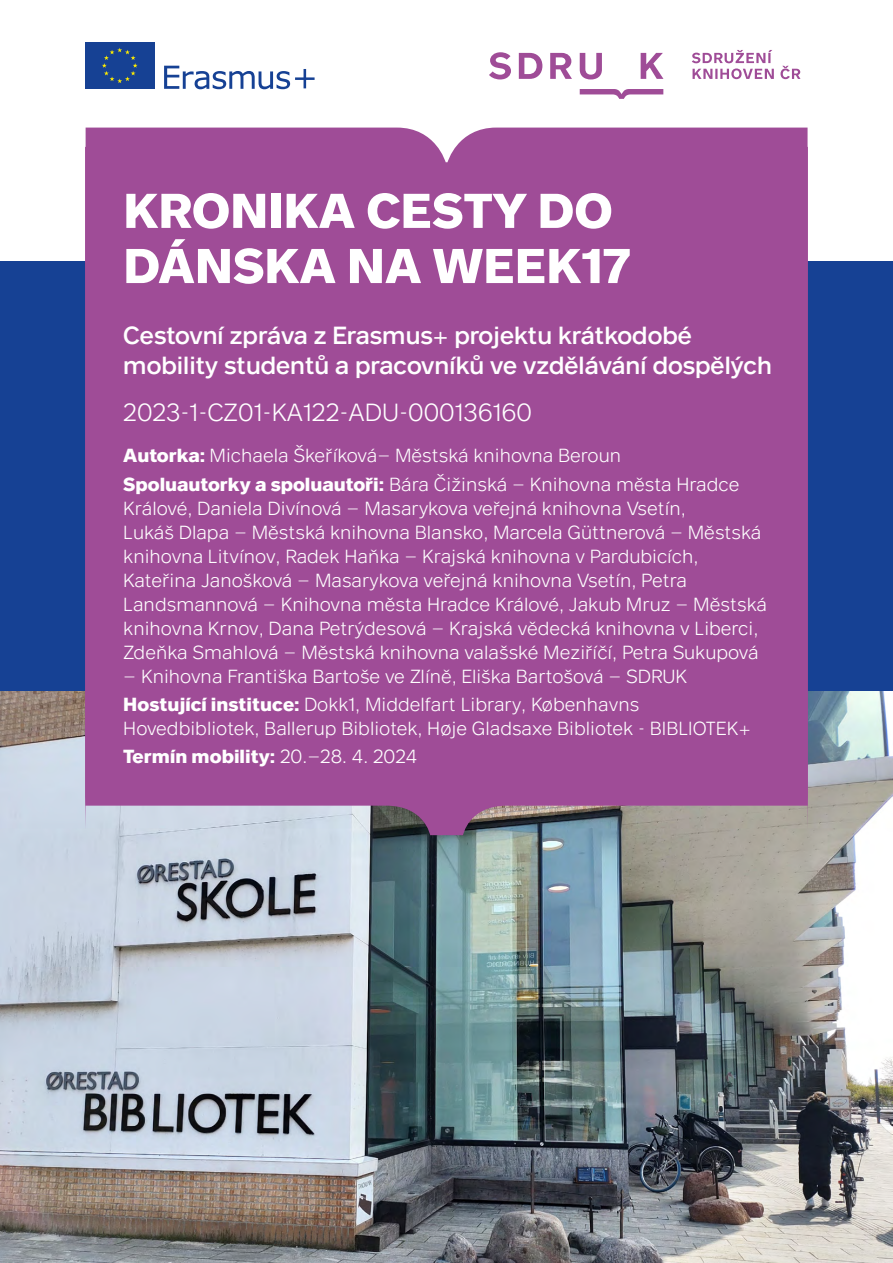
<style>
.page{position:relative;width:893px;height:1263px;background:#fff}
.page>*{position:absolute;margin:0;border:0;box-sizing:border-box;transform-origin:0 0}
.text{font:700 50.1px/55.2px "Aktion";color:#fff}
.text-2{font:500 25.5px/30px "Aktion";color:#fff}
.text-3{font:300 25.5px "Aktion";color:#fff}
.text-4{font:300 19.5px/24px "Aktion";color:#fff}
.text-5{font:700 19.5px "Aktion";color:#fff}
.s1{font-weight:700}
.s2{font-weight:300}
</style>
<div class="page">
<div style="left:0;top:261px;width:893px;height:560px;background:#164194"></div>
<img style="left:0;top:691px;width:893px;height:572px">
<div style="left:85px;top:128px;width:723px;height:707px;background:#9f4c97"></div>
<svg style="left:692px;top:50px;width:108px;height:29px"></svg>
<svg style="left:489px;top:52px;width:22px;height:27px"></svg>
<svg style="left:519px;top:53px;width:23px;height:26px"></svg>
<svg style="left:550px;top:53px;width:22px;height:26px"></svg>
<svg style="left:580px;top:53px;width:22px;height:26px"></svg>
<svg style="left:641px;top:53px;width:22px;height:26px"></svg>
<svg style="left:580px;top:89px;width:83px;height:10px"></svg>
<svg style="left:164px;top:66px;width:151px;height:23px"></svg>
<div style="left:85px;top:43px;width:69px;height:46px;background:#164194"></div>
<svg style="left:102px;top:48px;width:36px;height:35px"></svg>
<p class="text" style="left:123px;top:182px;width:508px">KRONIKA CESTY DO<br>DÁNSKA NA WEEK17</p>
<p class="text-2" style="left:123px;top:320px;width:650px">Cestovní zpráva z Erasmus+ projektu krátkodobé mobility studentů a pracovníků ve vzdělávání dospělých</p>
<p class="text-3" style="left:123px;top:398px;width:410px">2023-1-CZ01-KA122-ADU-000136160</p>
<p class="text-4" style="left:123px;top:443px;width:499px"><span class="s1">Autorka:</span> Michaela Škeříková– Městská knihovna Beroun</p>
<p class="text-4" style="left:123px;top:472px;width:645px"><span class="s1">Spoluautorky a spoluautoři:</span> Bára Čižinská – Knihovna města Hradce Králové, Daniela Divínová – Masarykova veřejná knihovna Vsetín,<br>Lukáš Dlapa – Městská knihovna Blansko, Marcela Güttnerová – Městská knihovna Litvínov, Radek Haňka – Krajská knihovna v Pardubicích, Kateřina Janošková – Masarykova veřejná knihovna Vsetín, Petra Landsmannová – Knihovna města Hradce Králové, Jakub Mruz – Městská knihovna Krnov, Dana Petrýdesová – Krajská vědecká knihovna v Liberci, Zdeňka Smahlová – Městská knihovna valašské Meziříčí, Petra Sukupová</p>
<p class="text-4" style="left:123px;top:664px;width:565px">– Knihovna Františka Bartoše ve Zlíně, Eliška Bartošová – SDRUK</p>
<p class="text-4" style="left:123px;top:692px;width:629px"><span class="s1">Hostující instituce:</span> Dokk1, Middelfart Library, Københavns<br>Hovedbibliotek, Ballerup Bibliotek, Høje Gladsaxe Bibliotek - BIBLIOTEK+</p>
<p class="text-5" style="left:123px;top:745px;width:295px">Termín mobility: <span class="s2">20.–28. 4. 2024</span></p>
</div>
